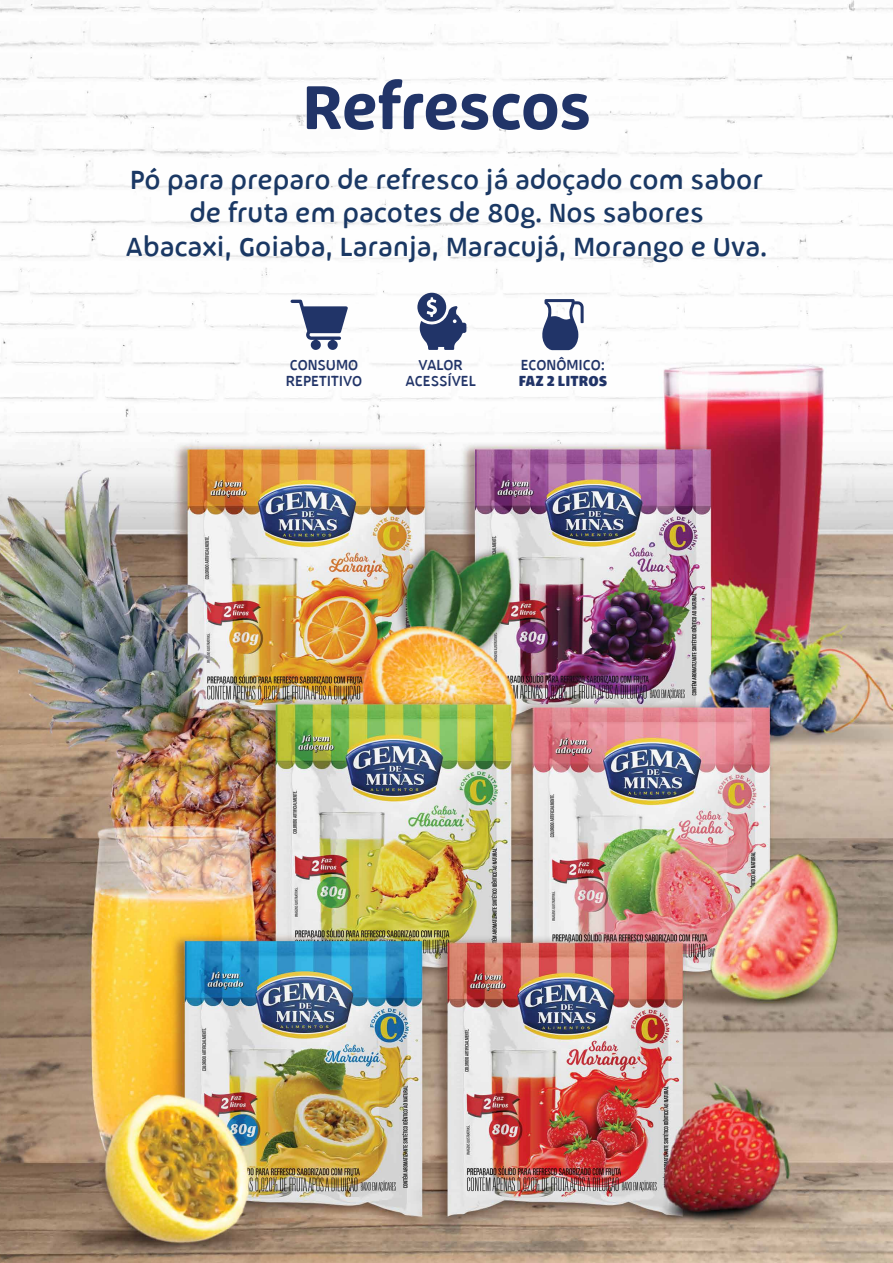
<style>
.page{position:relative;width:893px;height:1263px;background:#fff}
.page>*{position:absolute;margin:0;border:0;box-sizing:border-box;transform-origin:0 0}
.t1{font:600 79.2px "Lawabo";letter-spacing:-.01em;color:#213468}
.t2{font:33.3px/33.5px "Lawabo";color:#1a3864;text-align:center}
.t3{font:18.45px/15.5px "Lawabo";color:#213468}
.t4{font:800 18.45px "Lawabo";color:#213468}
</style>
<div class="page">
<img style="left:0;top:0;width:893px;height:1263px">
<svg style="left:417px;top:292px;width:49px;height:58px"></svg>
<svg style="left:291px;top:300px;width:57px;height:50px"></svg>
<svg style="left:542px;top:299px;width:42px;height:51px"></svg>
<h1 class="t1" style="left:303px;top:63px;width:290px">Refrescos</h1>
<p class="t2" style="left:126px;top:161px;width:643px">Pó para preparo de refresco já adoçado com sabor de fruta em pacotes de 80g. Nos sabores<br>Abacaxi, Goiaba, Laranja, Maracujá, Morango e Uva.</p>
<p class="t3" style="left:286px;top:357px;width:78px">CONSUMO<br>REPETITIVO</p>
<p class="t3" style="left:405px;top:357px;width:72px;text-align:center">VALOR<br>ACESSÍVEL</p>
<p class="t3" style="left:521px;top:357px;width:86px">ECONÔMICO:</p>
<p class="t4" style="left:519px;top:370px;width:90px">FAZ 2 LITROS</p>
</div>
